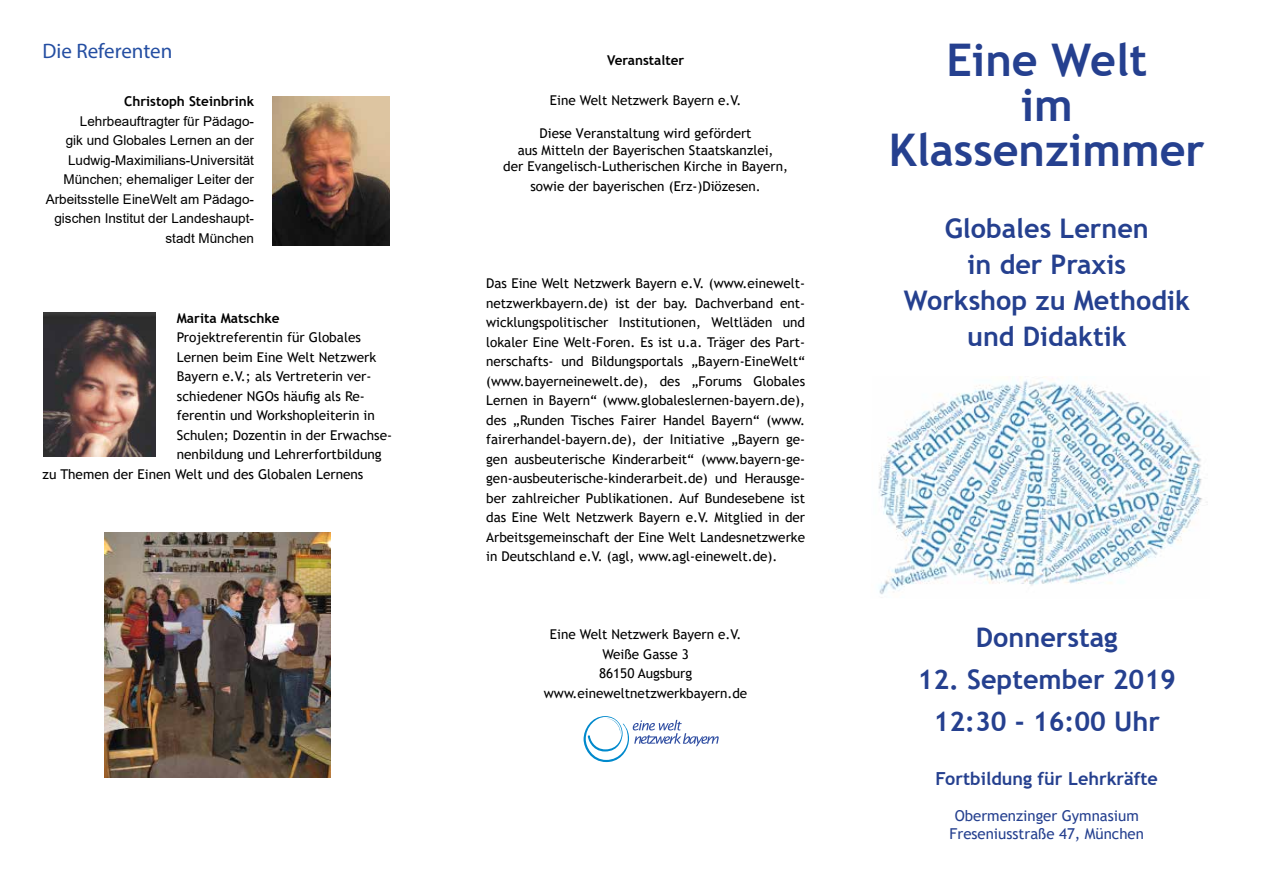
<style>
.page{position:relative;width:1263px;height:893px;background:#fff}
.page>*{position:absolute;margin:0;border:0;box-sizing:border-box;transform-origin:0 0}
.t1{font:700 45px/45px "Trebuchet MS";color:#25408f;text-align:center}
.t2{font:700 27px/36px "Trebuchet MS";color:#25408f;text-align:center}
.t3{font:21px "Myriad Pro";color:#244ea2}
.t4{font:700 18px "Trebuchet MS";color:#25408f}
.t5{font:15px/18px "Trebuchet MS";color:#25408f;text-align:center}
.t6{font:13.5px/19.5px "Trebuchet MS";color:#000;text-align:center}
.t7{font:13.5px/19.5px "Arial";color:#000;text-align:right}
.t8{font:700 13.5px "Trebuchet MS";color:#000}
</style>
<div class="page">
<svg style="left:584px;top:716px;width:135px;height:46px"></svg>
<img style="left:272px;top:96px;width:117px;height:150px">
<img style="left:43px;top:313px;width:113px;height:143px">
<img style="left:878px;top:376px;width:330px;height:219px">
<img style="left:104px;top:533px;width:227px;height:244px">
<h3 class="t3" style="left:43px;top:38px;width:131px">Die Referenten</h3>
<p class="t8" style="left:124px;top:93px;width:131px">Christoph Steinbrink</p>
<p class="t7" style="left:46px;top:111px;width:210px">Lehrbeauftragter für Pädago-<br>gik und Globales Lernen an der<br>Ludwig-Maximilians-Universität<br>München; ehemaliger Leiter der<br>Arbeitsstelle EineWelt am Pädago&shy;gischen Institut der Landeshaupt&shy;stadt München</p>
<p class="t8" style="left:177px;top:310px;width:104px">Marita Matschke</p>
<p class="t6" style="left:177px;top:328px;width:186px">Projektreferentin für Globales</p>
<p class="t6" style="left:177px;top:347px;width:201px">Lernen beim Eine Welt Netzwerk</p>
<p class="t6" style="left:177px;top:367px;width:196px">Bayern e.V.; als Vertreterin ver-</p>
<p class="t6" style="left:177px;top:386px;width:190px">schiedener NGOs häufig als Re-</p>
<p class="t6" style="left:177px;top:406px;width:200px">ferentin und Workshopleiterin in</p>
<p class="t6" style="left:177px;top:425px;width:217px">Schulen; Dozentin in der Erwachse-</p>
<p class="t6" style="left:177px;top:445px;width:206px">nenbildung und Lehrerfortbildung</p>
<p class="t6" style="left:43px;top:464px;width:322px">zu Themen der Einen Welt und des Globalen Lernens</p>
<p class="t8" style="left:607px;top:52px;width:79px">Veranstalter</p>
<p class="t6" style="left:550px;top:91px;width:193px">Eine Welt Netzwerk Bayern e.V.</p>
<p class="t6" style="left:503px;top:125px;width:286px;line-height:16.5px">Diese Veranstaltung wird gefördert<br>aus Mitteln der Bayerischen Staatskanzlei,<br>der Evangelisch-Lutherischen Kirche in Bayern,</p>
<p class="t6" style="left:530px;top:176px;width:232px">sowie der bayerischen (Erz-)Diözesen.</p>
<p class="t6" style="left:486px;top:274px;width:320px;text-align:justify">Das Eine Welt Netzwerk Bayern e.V. (www.einewelt&shy;netzwerkbayern.de) ist der bay. Dachverband ent&shy;wicklungspolitischer Institutionen, Weltläden und lokaler Eine Welt‐ Foren. Es ist u.a. Träger des Part&shy;nerschafts‐ und Bildungsportals „Bayern‐ EineWelt“ (www.bayerneinewelt.de), des „Forums Globales Lernen in Bayern“ (www.globaleslernen-bayern.de), des „Runden Tisches Fairer Handel Bayern“ (www. fairerhandel‐ bayern.de), der Initiative „Bayern ge&shy;gen ausbeuterische Kinderarbeit“ (www.bayern‐ge&shy;gen‐ausbeuterische‐ kinderarbeit.de) und Herausge&shy;ber zahlreicher Publikationen. Auf Bundesebene ist das Eine Welt Netzwerk Bayern e.V. Mitglied in der Arbeitsgemeinschaft der Eine Welt Landesnetzwerke in Deutschland e.V. (agl, www.agl‐einewelt.de).</p>
<p class="t6" style="left:544px;top:625px;width:205px">Eine Welt Netzwerk Bayern e.V.<br>Weiße Gasse 3<br>86150 Augsburg www.eineweltnetzwerkbayern.de</p>
<h1 class="t1" style="left:889px;top:37px;width:317px">Eine Welt<br>im<br>Klassenzimmer</h1>
<h2 class="t2" style="left:904px;top:210px;width:288px">Globales Lernen<br>in der Praxis<br>Workshop zu Methodik und Didaktik</h2>
<h2 class="t2" style="left:976px;top:619px;width:143px">Donnerstag</h2>
<h2 class="t2" style="left:918px;top:658px;width:260px;line-height:42px">12. September 2019<br>12:30 - 16:00 Uhr</h2>
<h3 class="t4" style="left:936px;top:767px;width:224px">Fortbildung für Lehrkräfte</h3>
<p class="t5" style="left:950px;top:806px;width:196px">Obermenzinger Gymnasium<br>Freseniusstraße 47, München</p>
</div>
